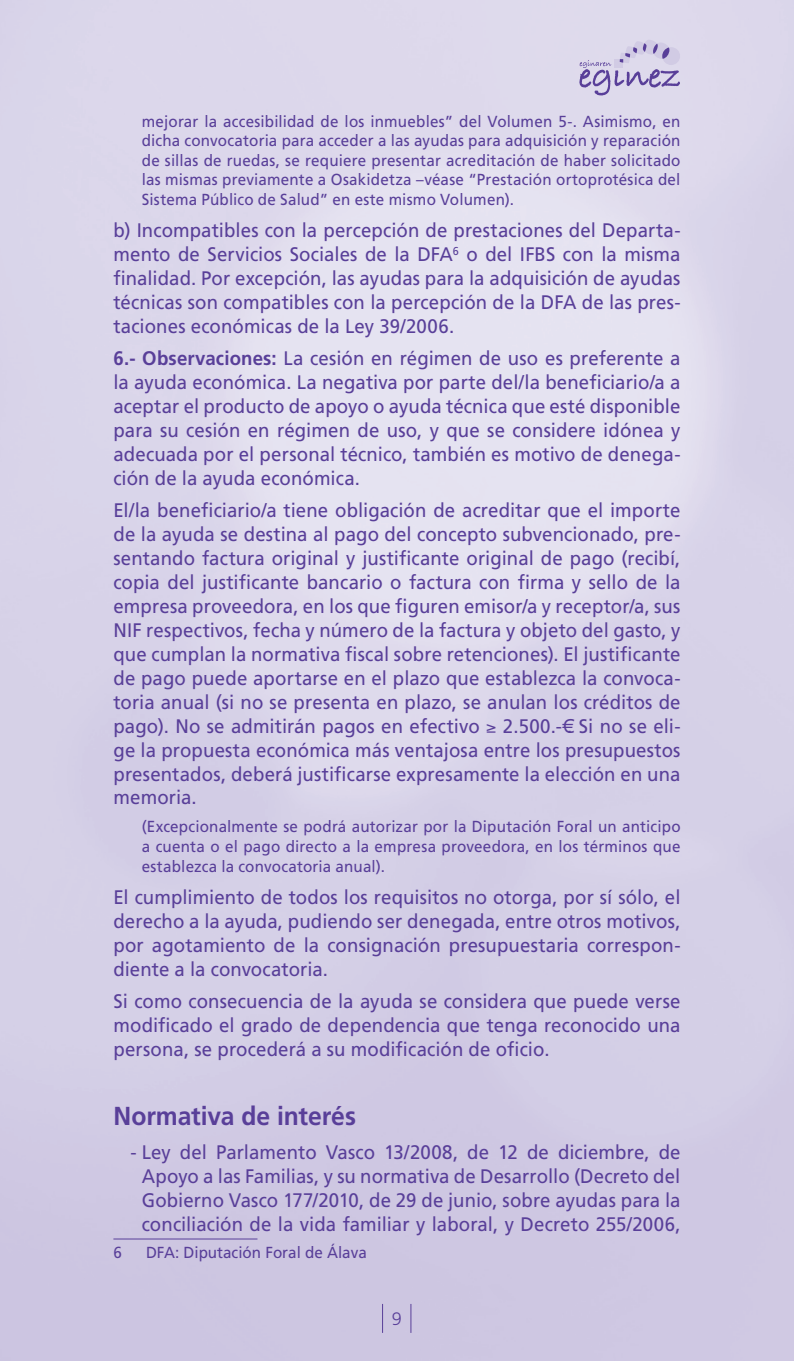
<style>
.page{position:relative;width:794px;height:1361px;background:#fff}
.page>*{position:absolute;margin:0;border:0;box-sizing:border-box;transform-origin:0 0}
.t1{font:700 26px "Frutiger";letter-spacing:-.005em;color:#593f99;scale:.95 1}
.t2{font:19.6px/24px "Frutiger";letter-spacing:.005em;color:#593f99;text-align:justify;scale:.95 1}
.t3{font:300 18px "Frutiger";color:#593f99}
.t4{font:16px/19.6px "Frutiger";letter-spacing:.01em;color:#593f99;text-align:justify;scale:.95 1}
.s1{font-weight:700}
</style>
<div class="page">
<div style="left:653px;top:42px;width:16px;height:17px;background:#d9d5e9;border-radius:50%"></div>
<div style="left:643px;top:40px;width:15px;height:15px;background:#d1cbe4;border-radius:6px"></div>
<svg style="left:633px;top:41px;width:13px;height:14px"></svg>
<svg style="left:579px;top:43px;width:101px;height:52px;background:#c5bddc"></svg>
<svg style="left:382px;top:1304px;width:1px;height:29px"></svg>
<svg style="left:410px;top:1304px;width:1px;height:29px"></svg>
<hr style="left:113px;top:1238px;width:144px;height:1px;background:#593f99">
<p class="t4" style="left:142px;top:111px;width:568px">mejorar la accesibilidad de los inmuebles” del Volumen 5-. Asimismo, en dicha convocatoria para acceder a las ayudas para adquisición y reparación de sillas de ruedas, se requiere presentar acreditación de haber solicitado las mismas previamente a Osakidetza –véase “Prestación ortoprotésica del Sistema Público de Salud” en este mismo Volumen).</p>
<p class="t2" style="left:113px;top:218px;width:598px">b) Incompatibles con la percepción de prestaciones del Departa&shy;mento de Servicios Sociales de la DFA<sup>6</sup> o del IFBS con la misma finalidad. Por excepción, las ayudas para la adquisición de ayudas técnicas son compatibles con la percepción de la DFA de las pres&shy;taciones económicas de la Ley 39/2006.</p>
<p class="t2" style="left:113px;top:346px;width:598px"><span class="s1">6.- Observaciones:</span> La cesión en régimen de uso es preferente a la ayuda económica. La negativa por parte del/la beneficiario/a a aceptar el producto de apoyo o ayuda técnica que esté disponible para su cesión en régimen de uso, y que se considere idónea y adecuada por el personal técnico, también es motivo de denega&shy;ción de la ayuda económica.</p>
<p class="t2" style="left:113px;top:498px;width:598px">El/la beneficiario/a tiene obligación de acreditar que el importe de la ayuda se destina al pago del concepto subvencionado, pre&shy;sentando factura original y justificante original de pago (recibí, copia del justificante bancario o factura con firma y sello de la empresa proveedora, en los que figuren emisor/a y receptor/a, sus NIF respectivos, fecha y número de la factura y objeto del gasto, y que cumplan la normativa fiscal sobre retenciones). El justificante de pago puede aportarse en el plazo que establezca la convoca&shy;toria anual (si no se presenta en plazo, se anulan los créditos de pago). No se admitirán pagos en efectivo ≥ 2.500.-€. Si no se eli&shy;ge la propuesta económica más ventajosa entre los presupuestos presentados, deberá justificarse expresamente la elección en una memoria.</p>
<p class="t4" style="left:142px;top:817px;width:568px">(Excepcionalmente se podrá autorizar por la Diputación Foral un anticipo a cuenta o el pago directo a la empresa proveedora, en los términos que establezca la convocatoria anual).</p>
<p class="t2" style="left:113px;top:885px;width:598px">El cumplimiento de todos los requisitos no otorga, por sí sólo, el derecho a la ayuda, pudiendo ser denegada, entre otros motivos, por agotamiento de la consignación presupuestaria correspon&shy;diente a la convocatoria.</p>
<p class="t2" style="left:113px;top:989px;width:598px">Si como consecuencia de la ayuda se considera que puede verse modificado el grado de dependencia que tenga reconocido una persona, se procederá a su modificación de oficio.</p>
<h1 class="t1" style="left:113px;top:1101px;width:257px">Normativa de interés</h1>
<p class="t2" style="left:130px;top:1139px;width:580px;text-align:center">- Ley del Parlamento Vasco 13/2008, de 12 de diciembre, de Apoyo a las Familias, y su normativa de Desarrollo (Decreto del Gobierno Vasco 177/2010, de 29 de junio, sobre ayudas para la conciliación de la vida familiar y laboral, y Decreto 255/2006,</p>
<p class="t4" style="left:113px;top:1242px;width:10px">6</p>
<p class="t4" style="left:146px;top:1242px;width:234px">DFA: Diputación Foral de Álava</p>
<p class="t3" style="left:392px;top:1308px;width:12px">9</p>
</div>
